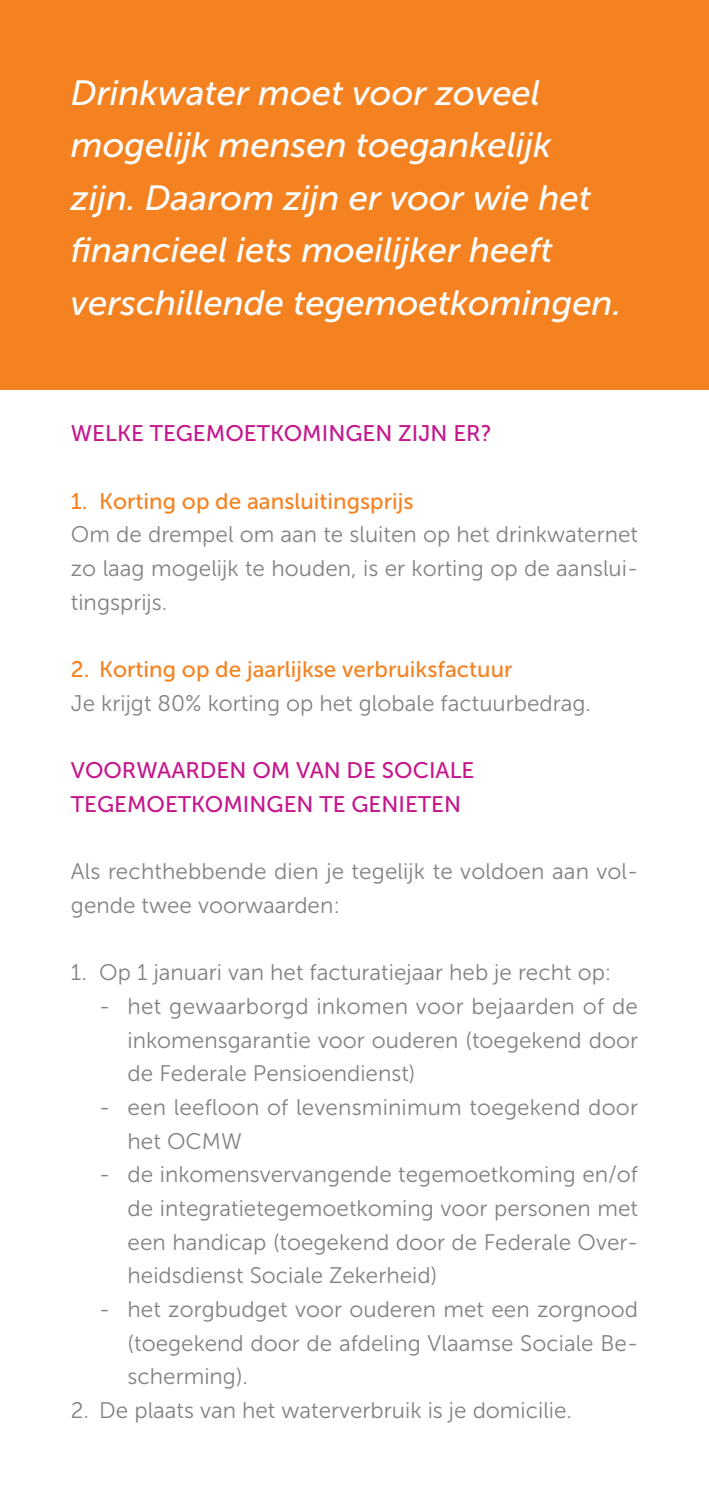
<style>
.page{position:relative;width:709px;height:1489px;background:#fff}
.page>*{position:absolute;margin:0;border:0;box-sizing:border-box;transform-origin:0 0}
.t1{font:italic 35px/52.5px "Museo Sans 500";color:#fff}
.t2{font:22.5px/33.8px "Museo Sans 300";color:#808285;text-align:justify}
.t3{font:22.5px/33.8px "Museo Sans 500";color:#c5168c}
.t4{font:22.5px "Museo Sans 500";color:#f58220}
</style>
<div class="page">
<div style="left:0;top:0;width:709px;height:390px;background:#f58220"></div>
<h1 class="t1" style="left:71px;top:66px;width:552px">Drinkwater moet voor zoveel mogelijk mensen toegankelijk zijn. Daarom zijn er voor wie het financieel iets moeilijker heeft verschillende tegemoetkomingen.</h1>
<p class="t3" style="left:71px;top:417px;width:422px">WELKE TEGEMOETKOMINGEN ZIJN ER?</p>
<p class="t4" style="left:71px;top:488px;width:344px">1. Korting op de aansluitingsprijs</p>
<p class="t2" style="left:71px;top:518px;width:568px">Om de drempel om aan te sluiten op het drinkwaternet zo laag mogelijk te houden, is er korting op de aanslui&shy;tingsprijs.</p>
<p class="t4" style="left:71px;top:657px;width:443px">2. Korting op de jaarlijkse verbruiksfactuur</p>
<p class="t2" style="left:71px;top:686px;width:522px">Je krijgt 80% korting op het globale factuurbedrag.</p>
<p class="t3" style="left:71px;top:753px;width:405px">VOORWAARDEN OM VAN DE SOCIALE<br>TEGEMOETKOMINGEN TE GENIETEN</p>
<p class="t2" style="left:71px;top:854px;width:569px">Als rechthebbende dien je tegelijk te voldoen aan vol&shy;gende twee voorwaarden:</p>
<p class="t2" style="left:71px;top:955px;width:542px">1. Op 1 januari van het facturatiejaar heb je recht op:</p>
<p class="t2" style="left:128px;top:989px;width:512px;text-indent:-28px">- het gewaarborgd inkomen voor bejaarden of de inkomensgarantie voor ouderen (toegekend door de Federale Pensioendienst)</p>
<p class="t2" style="left:128px;top:1090px;width:512px;text-indent:-28px">- een leefloon of levensminimum toegekend door het OCMW</p>
<p class="t2" style="left:128px;top:1157px;width:512px;text-indent:-28px">- de inkomensvervangende tegemoetkoming en/of de integratietegemoetkoming voor personen met een handicap (toegekend door de Federale Over&shy;heidsdienst Sociale Zekerheid)</p>
<p class="t2" style="left:128px;top:1292px;width:512px;text-indent:-28px">- het zorgbudget voor ouderen met een zorgnood (toegekend door de afdeling Vlaamse Sociale Be&shy;scherming).</p>
<p class="t2" style="left:71px;top:1393px;width:503px">2. De plaats van het waterverbruik is je domicilie.</p>
</div>
